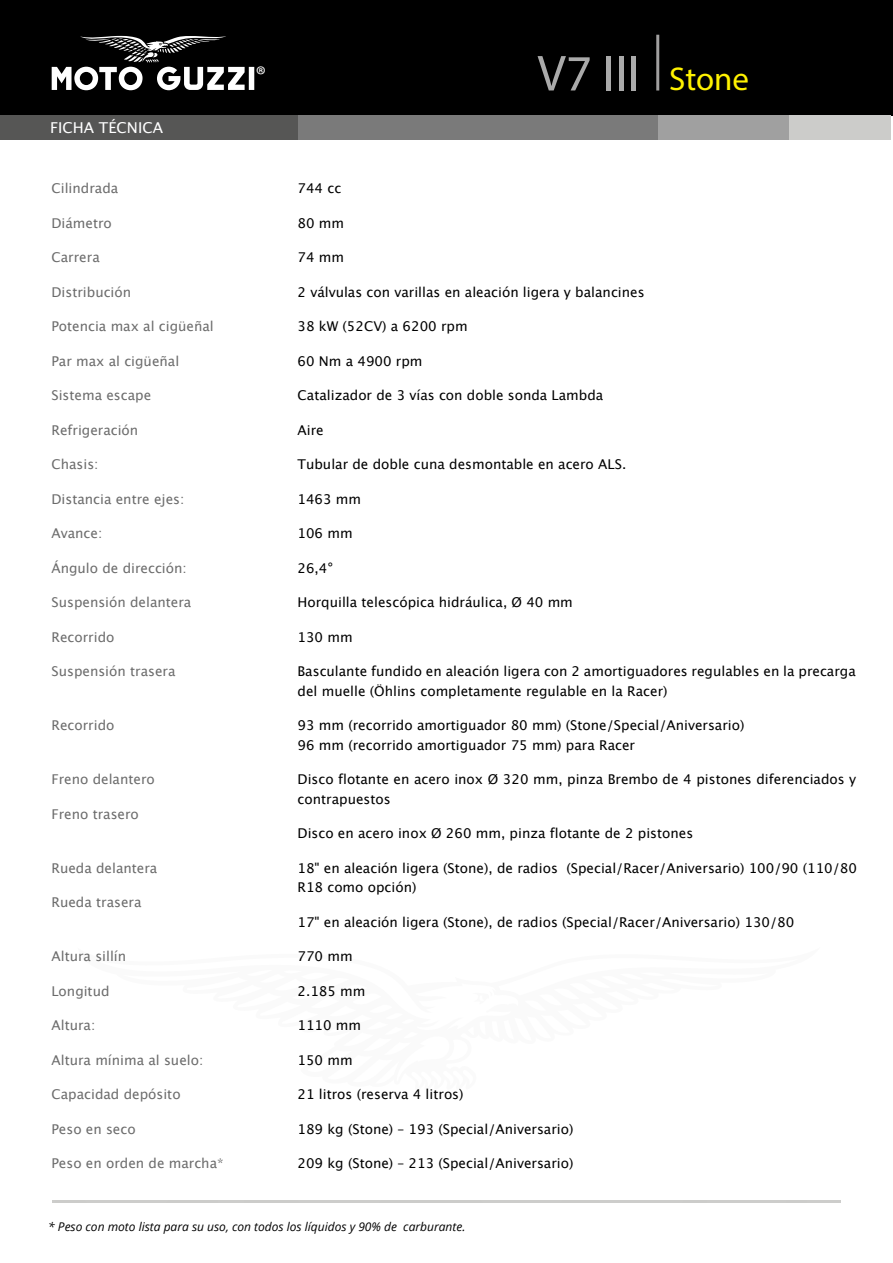
<style>
.page{position:relative;width:893px;height:1263px;background:#fff}
.page>*{position:absolute;margin:0;border:0;box-sizing:border-box;transform-origin:0 0}
.t1{font:51px "Myriad Pro";color:#aaa}
.t2{font:24.3px "Myriad Pro";color:#fff}
.t3{font:15px "Lucida Grande";color:#fff}
.t4{font:13.5px/19.5px "Lucida Grande";color:#000}
.t5{font:13.5px "Lucida Grande";color:#474747}
.t6{font:italic 12px "Open Sans";color:#000}
.s1{font-size:33px;color:#fff200}
</style>
<div class="page">
<div style="left:0;top:0;width:893px;height:116px;background:#000"></div>
<div style="left:0;top:115px;width:645px;height:25px;background:#565655"></div>
<div style="left:659px;top:115px;width:232px;height:25px;background:#ccccca"></div>
<div style="left:298px;top:115px;width:361px;height:25px;background:#7a7a7a"></div>
<div style="left:658px;top:115px;width:130px;height:25px;background:#a0a0a0"></div>
<svg style="left:52px;top:35px;width:202px;height:55px"></svg>
<hr style="left:52px;top:1200px;width:789px;height:3px;background:#cdcdcb">
<hr style="left:656px;top:35px;width:3px;height:56px;background:#a09f9f">
<p class="t3" style="left:50px;top:119px;width:114px">FICHA TÉCNICA</p>
<p class="t5" style="left:51px;top:181px;width:68px">Cilindrada</p>
<p class="t5" style="left:51px;top:215px;width:62px">Diámetro</p>
<p class="t5" style="left:51px;top:250px;width:50px">Carrera</p>
<p class="t5" style="left:51px;top:284px;width:81px">Distribución</p>
<p class="t5" style="left:51px;top:319px;width:164px">Potencia max al cigüeñal</p>
<p class="t5" style="left:51px;top:353px;width:129px">Par max al cigüeñal</p>
<p class="t5" style="left:51px;top:388px;width:101px">Sistema escape</p>
<p class="t5" style="left:51px;top:422px;width:88px">Refrigeración</p>
<p class="t5" style="left:51px;top:457px;width:49px">Chasis:</p>
<p class="t5" style="left:51px;top:491px;width:134px">Distancia entre ejes:</p>
<p class="t5" style="left:51px;top:526px;width:52px">Avance:</p>
<p class="t5" style="left:51px;top:560px;width:137px">Ángulo de dirección:</p>
<p class="t5" style="left:51px;top:595px;width:141px">Suspensión delantera</p>
<p class="t5" style="left:51px;top:629px;width:64px">Recorrido</p>
<p class="t5" style="left:51px;top:664px;width:126px">Suspensión trasera</p>
<p class="t5" style="left:51px;top:718px;width:64px">Recorrido</p>
<p class="t5" style="left:51px;top:772px;width:105px">Freno delantero</p>
<p class="t5" style="left:51px;top:806px;width:89px">Freno trasero</p>
<p class="t5" style="left:51px;top:860px;width:107px">Rueda delantera</p>
<p class="t5" style="left:51px;top:895px;width:92px">Rueda trasera</p>
<p class="t5" style="left:51px;top:949px;width:76px">Altura sillín</p>
<p class="t5" style="left:51px;top:983px;width:60px">Longitud</p>
<p class="t5" style="left:51px;top:1018px;width:45px">Altura:</p>
<p class="t5" style="left:51px;top:1052px;width:153px">Altura mínima al suelo:</p>
<p class="t5" style="left:51px;top:1087px;width:131px">Capacidad depósito</p>
<p class="t5" style="left:51px;top:1121px;width:86px">Peso en seco</p>
<p class="t5" style="left:51px;top:1156px;width:174px">Peso en orden de marcha*</p>
<h2 class="t2" style="left:256px;top:60px;width:12px">®</h2>
<h1 class="t1" style="left:537px;top:42px;width:213px">V7 III <span class="s1">Stone</span></h1>
<p class="t4" style="left:298px;top:179px;width:45px">744 cc</p>
<p class="t4" style="left:298px;top:213px;width:48px">80 mm</p>
<p class="t4" style="left:298px;top:248px;width:48px">74 mm</p>
<p class="t4" style="left:298px;top:282px;width:349px">2 válvulas con varillas en aleación ligera y balancines</p>
<p class="t4" style="left:298px;top:317px;width:172px">38 kW (52CV) a 6200 rpm</p>
<p class="t4" style="left:298px;top:351px;width:126px">60 Nm a 4900 rpm</p>
<p class="t4" style="left:298px;top:386px;width:307px">Catalizador de 3 vías con doble sonda Lambda</p>
<p class="t4" style="left:298px;top:420px;width:28px">Aire</p>
<p class="t4" style="left:298px;top:455px;width:330px">Tubular de doble cuna desmontable en acero ALS.</p>
<p class="t4" style="left:298px;top:489px;width:65px">1463 mm</p>
<p class="t4" style="left:298px;top:524px;width:57px">106 mm</p>
<p class="t4" style="left:298px;top:558px;width:37px">26,4°</p>
<p class="t4" style="left:298px;top:593px;width:277px">Horquilla telescópica hidráulica, Ø 40 mm</p>
<p class="t4" style="left:298px;top:627px;width:57px">130 mm</p>
<p class="t4" style="left:298px;top:662px;width:560px">Basculante fundido en aleación ligera con 2 amortiguadores regulables en la precarga del muelle (Öhlins completamente regulable en la Racer)</p>
<p class="t4" style="left:298px;top:716px;width:448px">93 mm (recorrido amortiguador 80 mm) (Stone/Special/Aniversario)<br>96 mm (recorrido amortiguador 75 mm) para Racer</p>
<p class="t4" style="left:298px;top:770px;width:560px">Disco flotante en acero inox Ø 320 mm, pinza Brembo de 4 pistones diferenciados y contrapuestos</p>
<p class="t4" style="left:298px;top:824px;width:397px">Disco en acero inox Ø 260 mm, pinza flotante de 2 pistones</p>
<p class="t4" style="left:298px;top:858px;width:561px">18" en aleación ligera (Stone), de radios (Special/Racer/Aniversario) 100/90 (110/80<br>R18 como opción)</p>
<p class="t4" style="left:298px;top:912px;width:498px">17" en aleación ligera (Stone), de radios (Special/Racer/Aniversario) 130/80</p>
<p class="t4" style="left:298px;top:947px;width:57px">770 mm</p>
<p class="t4" style="left:298px;top:981px;width:69px">2.185 mm</p>
<p class="t4" style="left:298px;top:1016px;width:65px">1110 mm</p>
<p class="t4" style="left:298px;top:1050px;width:57px">150 mm</p>
<p class="t4" style="left:298px;top:1085px;width:167px">21 litros (reserva 4 litros)</p>
<p class="t4" style="left:298px;top:1119px;width:277px">189 kg (Stone) – 193 (Special/Aniversario)</p>
<p class="t4" style="left:298px;top:1154px;width:277px">209 kg (Stone) – 213 (Special/Aniversario)</p>
<p class="t6" style="left:48px;top:1218px;width:419px">* Peso con moto lista para su uso, con todos los líquidos y 90% de carburante.</p>
</div>
